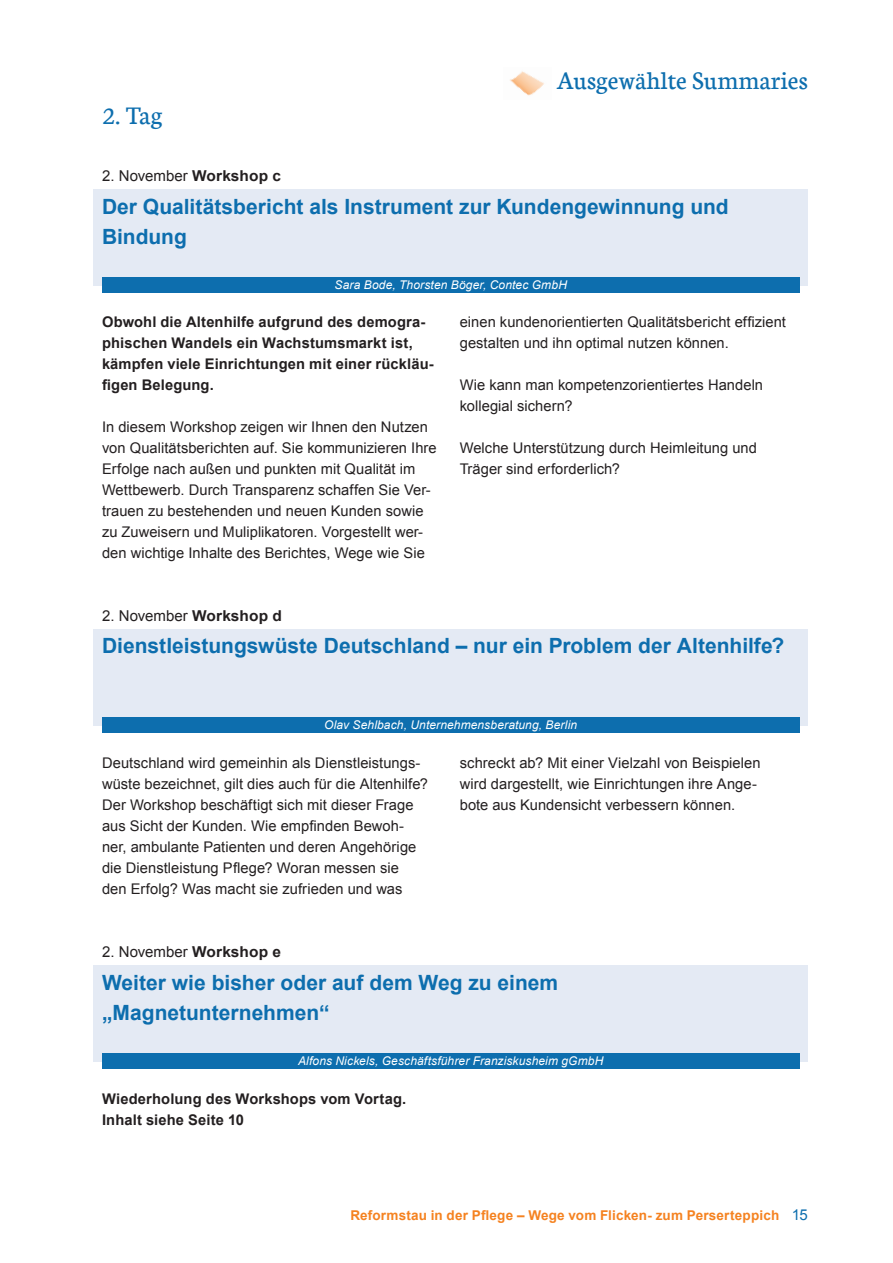
<style>
.page{position:relative;width:893px;height:1263px;background:#fff}
.page>*{position:absolute;margin:0;border:0;box-sizing:border-box;transform-origin:0 0}
.t1{font:27px "Neuton";color:#0d6eae}
.t2{font:700 21px/30px "Arial";color:#0d6eae}
.t3{font:15px "Arial";letter-spacing:.005em;color:#231f20}
.t4{font:14.7px/21px "Arial";letter-spacing:.005em;color:#231f20}
.t5{font:700 14.7px/21px "Arial";letter-spacing:.01em;color:#231f20}
.t6{font:700 13.5px "Arial";letter-spacing:.015em;color:#f58220}
.t7{font:italic 12px "Arial";letter-spacing:.01em;color:#fff}
.s1{font-weight:700}
.s2{font-weight:400;font-size:15px;color:#0d6eae}
</style>
<div class="page">
<img style="left:510px;top:71px;width:34px;height:25px">
<div style="left:94px;top:189px;width:714px;height:96px;background:#e4eaf4"></div>
<div style="left:102px;top:277px;width:697px;height:16px;background:#0d6eae"></div>
<div style="left:94px;top:629px;width:714px;height:96px;background:#e4eaf4"></div>
<div style="left:102px;top:717px;width:697px;height:16px;background:#0d6eae"></div>
<div style="left:94px;top:965px;width:714px;height:96px;background:#e4eaf4"></div>
<div style="left:102px;top:1053px;width:697px;height:16px;background:#0d6eae"></div>
<h1 class="t1" style="left:102px;top:99px;width:62px">2. Tag</h1>
<p class="t3" style="left:102px;top:166px;width:180px">2. November <span class="s1">Workshop c</span></p>
<h1 class="t1" style="left:557px;top:64px;width:253px">Ausgewählte Summaries</h1>
<h2 class="t2" style="left:102px;top:192px;width:628px">Der Qualitätsbericht als Instrument zur Kundengewinnung und<br>Bindung</h2>
<p class="t7" style="left:334px;top:277px;width:234px">Sara Bode, Thorsten Böger, Contec GmbH</p>
<p class="t5" style="left:102px;top:312px;width:333px">Obwohl die Altenhilfe aufgrund des demogra&shy;phischen Wandels ein Wachstumsmarkt ist, kämpfen viele Einrichtungen mit einer rückläu&shy;figen Belegung.</p>
<p class="t4" style="left:102px;top:417px;width:336px">In diesem Workshop zeigen wir Ihnen den Nutzen von Qualitätsberichten auf. Sie kommunizieren Ihre Erfolge nach außen und punkten mit Qualität im Wettbewerb. Durch Transparenz schaffen Sie Ver&shy;trauen zu bestehenden und neuen Kunden sowie zu Zuweisern und Muliplikatoren. Vorgestellt wer&shy;den wichtige Inhalte des Berichtes, Wege wie Sie</p>
<p class="t3" style="left:102px;top:606px;width:181px">2. November <span class="s1">Workshop d</span></p>
<p class="t4" style="left:460px;top:312px;width:328px">einen kundenorientierten Qualitätsbericht effizient gestalten und ihn optimal nutzen können.</p>
<p class="t4" style="left:460px;top:375px;width:305px">Wie kann man kompetenzorientiertes Handeln kollegial sichern?</p>
<p class="t4" style="left:460px;top:438px;width:299px">Welche Unterstützung durch Heimleitung und<br>Träger sind erforderlich?</p>
<h2 class="t2" style="left:102px;top:632px;width:684px">Dienstleistungswüste Deutschland – nur ein Problem der Altenhilfe?</h2>
<p class="t7" style="left:324px;top:717px;width:255px">Olav Sehlbach, Unternehmensberatung, Berlin</p>
<p class="t4" style="left:102px;top:752px;width:327px">Deutschland wird gemeinhin als Dienstleistungs&shy;wüste bezeichnet, gilt dies auch für die Altenhilfe?<br>Der Workshop beschäftigt sich mit dieser Frage aus Sicht der Kunden. Wie empfinden Bewoh&shy;ner, ambulante Patienten und deren Angehörige die Dienstleistung Pflege? Woran messen sie<br>den Erfolg? Was macht sie zufrieden und was</p>
<p class="t4" style="left:460px;top:753px;width:302px">schreckt ab? Mit einer Vielzahl von Beispielen wird dargestellt, wie Einrichtungen ihre Ange&shy;bote aus Kundensicht verbessern können.</p>
<p class="t3" style="left:102px;top:942px;width:180px">2. November <span class="s1">Workshop e</span></p>
<h2 class="t2" style="left:102px;top:968px;width:458px">Weiter wie bisher oder auf dem Weg zu einem „Magnetunternehmen“</h2>
<p class="t7" style="left:298px;top:1053px;width:307px">Alfons Nickels, Geschäftsführer Franziskusheim gGmbH</p>
<p class="t5" style="left:102px;top:1089px;width:306px">Wiederholung des Workshops vom Vortag.<br>Inhalt siehe Seite 10</p>
<p class="t6" style="left:350px;top:1206px;width:459px">Reformstau in der Pflege – Wege vom Flicken- zum Perserteppich <span class="s2">15</span></p>
</div>
